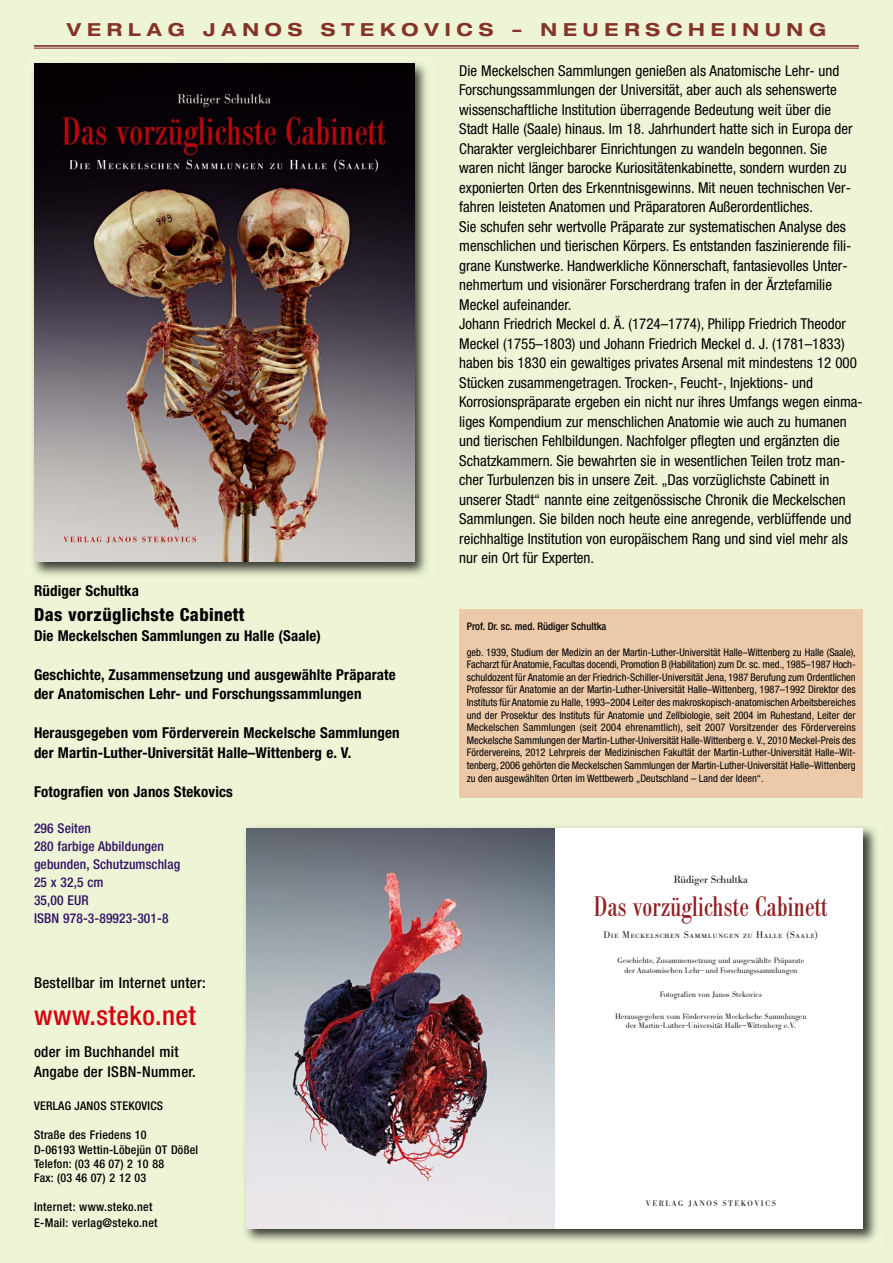
<style>
.page{position:relative;width:893px;height:1263px;background:#eef5d7}
.page>*{position:absolute;margin:0;border:0;box-sizing:border-box;transform-origin:0 0}
.t1{font:condensed 27.9px "Bodoni BE";letter-spacing:.01em;color:#901e21}
.t2{font:500 condensed 27px "Helvetica Neue";letter-spacing:.02em;color:#d9000f}
.t3{font:700 expanded 18px "Helvetica Neue";letter-spacing:.325em;color:#853228}
.t4{font:800 condensed 18px "Helvetica Neue";letter-spacing:.02em;color:#000}
.t5{font:condensed 15px/19.5px "Helvetica Neue";color:#000}
.t6{font:700 condensed 15px/19.5px "Helvetica Neue";letter-spacing:.01em;color:#000}
.t7{font:500 condensed 15px/20.1px "Helvetica Neue";letter-spacing:.02em;color:#000}
.t8{font:500 condensed 13.5px/18px "Helvetica Neue";letter-spacing:.01em;color:#321065}
.t9{font:500 condensed 12px/14.4px "Helvetica Neue";letter-spacing:.02em;color:#000}
.t10{font:condensed 10.5px/12.6px "Helvetica Neue";color:#000;text-align:justify}
.t11{font:500 condensed 10.5px "Helvetica Neue";color:#000}
.t12{font:10.5px "Bodoni BE";color:#1a171c}
.t13{font:9.6px "Bodoni BE Light SC";letter-spacing:.05em;color:#1a171c}
.t14{font:300 7.8px/9.6px "Bodoni BE";color:#1a171c;text-align:center}
.t15{font:7.8px "Bodoni BE";letter-spacing:.2em;color:#1a171c}
</style>
<div class="page">
<hr style="left:34px;top:45px;width:825px;height:2px;background:#853228">
<hr style="left:34px;top:48px;width:825px;height:1px;background:#853228">
<div style="left:459px;top:609px;width:404px;height:188px;background:#ebc9a9"></div>
<img style="left:245px;top:827px;width:632px;height:415px">
<div style="left:247px;top:828px;width:616px;height:401px;background:#fff"></div>
<img style="left:247px;top:828px;width:308px;height:401px">
<img style="left:33px;top:63px;width:394px;height:513px">
<img style="left:34px;top:64px;width:380px;height:498px">
<p class="t3" style="left:67px;top:23px;width:761px">VERLAG JANOS STEKOVICS – NEUERSCHEINUNG</p>
<p class="t5" style="left:459px;top:62px;width:405px">Die Meckelschen Sammlungen genießen als Anatomische Lehr- und Forschungssammlungen der Universität, aber auch als sehenswerte wissen schaftliche Institution überragende Bedeutung weit über die Stadt Halle (Saale) hinaus. Im 18. Jahr hundert hatte sich in Europa der Charakter vergleichbarer Einrichtungen zu wandeln begonnen. Sie waren nicht länger barocke Kuriositätenkabinette, sondern wurden zu exponierten Orten des Erkenntnisgewinns. Mit neuen technischen Ver&shy;fahren leisteten Anatomen und Präparatoren Außerordentliches.<br>Sie schufen sehr wertvolle Präparate zur syste matischen Analyse des menschlichen und tieri schen Körpers. Es entstanden faszinierende fili&shy;grane Kunstwerke. Handwerkliche Könner schaft, fantasievolles Unter&shy;nehmertum und visionärer Forscherdrang trafen in der Ärztefamilie Meckel aufeinander.<br>Johann Friedrich Meckel d. Ä. (1724–1774), Philipp Friedrich Theodor Meckel (1755–1803) und Johann Friedrich Meckel d. J. (1781–1833) haben bis 1830 ein gewaltiges privates Arsenal mit mindestens 12 000<br>Stücken zusammengetragen. Trocken-, Feucht-, Injektions- und Korrosions präparate ergeben ein nicht nur ihres Umfangs wegen einma&shy;liges Kompendium zur menschlichen Anatomie wie auch zu humanen und tierischen Fehlbildungen. Nachfolger pflegten und ergänzten die Schatzkammern. Sie bewahrten sie in wesentlichen Teilen trotz man&shy;cher Turbulenzen bis in unsere Zeit. „Das vorzüglichste Cabinett in unserer Stadt“ nannte eine zeitgenössische Chronik die Meckelschen Sammlungen. Sie bilden noch heute eine anregende, verblüffende und reichhaltige Institution von europäischem Rang und sind viel mehr als nur ein Ort für Experten.</p>
<p class="t6" style="left:34px;top:582px;width:106px">Rüdiger Schultka</p>
<p class="t4" style="left:34px;top:608px;width:212px">Das vorzüglichste Cabinett</p>
<p class="t6" style="left:34px;top:627px;width:289px">Die Meckelschen Sammlungen zu Halle (Saale)</p>
<p class="t6" style="left:34px;top:666px;width:363px">Geschichte, Zusammensetzung und ausgewählte Präparate der Anatomischen Lehr- und Forschungssammlungen</p>
<p class="t6" style="left:34px;top:724px;width:367px">Herausgegeben vom Förderverein Meckelsche Sammlungen der Martin-Luther-Universität Halle–Wittenberg e. V.</p>
<p class="t6" style="left:34px;top:783px;width:200px">Fotografien von Janos Stekovics</p>
<p class="t8" style="left:34px;top:820px;width:148px">296 Seiten<br>280 farbige Abbildungen gebunden, Schutzumschlag<br>25 x 32,5 cm<br>35,00 EUR<br>ISBN 978-3-89923-301-8</p>
<p class="t11" style="left:467px;top:623px;width:141px">Prof. Dr. sc. med. Rüdiger Schultka</p>
<p class="t10" style="left:467px;top:646px;width:390px">geb. 1939, Studium der Medizin an der Martin-Luther-Universität Halle–Wittenberg zu Halle (Saale), Facharzt für Anatomie, Facul tas docendi, Promotion B (Habilitation) zum Dr. sc. med., 1985–1987 Hoch&shy;schuldozent für Anatomie an der Friedrich-Schiller-Univer sität Jena, 1987 Berufung zum Ordent lichen Professor für Anatomie an der Martin-Luther-Universität Halle–Wittenberg, 1987–1992 Direktor des Instituts für Anatomie zu Halle, 1993–2004 Leiter des makroskopisch-anatomischen Arbeits bereiches und der Prosektur des Instituts für Anatomie und Zellbiologie, seit 2004 im Ruhestand, Leiter der Meckelschen Sammlungen (seit 2004 ehrenamtlich), seit 2007 Vorsitzender des Fördervereins Meckelsche Sammlungen der Martin-Luther-Universität Halle-Wittenberg e. V., 2010 Meckel-Preis des Fördervereins, 2012 Lehrpreis der Medizinischen Fakultät der Martin-Luther-Universität Halle–Wit&shy;tenberg, 2006 gehörten die Meckelschen Sammlungen der Martin-Luther-Universität Halle–Wittenberg zu den aus ge wählten Orten im Wettbewerb „Deutschland – Land der Ideen“.</p>
<p class="t12" style="left:674px;top:875px;width:76px">Rüdiger Schultka</p>
<h1 class="t1" style="left:594px;top:896px;width:235px">Das vorzüglichste Cabinett</h1>
<p class="t13" style="left:604px;top:931px;width:216px">Die Meckelschen Sammlungen zu Halle (Saale)</p>
<p class="t7" style="left:34px;top:974px;width:173px">Bestellbar im Internet unter:</p>
<h2 class="t2" style="left:34px;top:1006px;width:164px">www.steko.net</h2>
<p class="t7" style="left:34px;top:1042px;width:163px">oder im Buchhandel mit<br>Angabe der ISBN-Nummer.</p>
<p class="t9" style="left:34px;top:1100px;width:131px">VERLAG JANOS STEKOVICS</p>
<p class="t9" style="left:34px;top:1129px;width:166px">Straße des Friedens 10<br>D-06193 Wettin-Löbejün OT Dößel<br>Telefon: (03 46 07) 2 10 88<br>Fax: (03 46 07) 2 12 03</p>
<p class="t9" style="left:34px;top:1200px;width:125px;line-height:15.5px">Internet: www.steko.net<br>E-Mail: verlag@steko.net</p>
<p class="t14" style="left:617px;top:957px;width:189px">Geschichte, Zusammensetzung und ausgewählte Präparate der Anatomischen Lehr- und Forschungssammlungen</p>
<p class="t14" style="left:660px;top:990px;width:104px">Fotografien von Janos Stekovics</p>
<p class="t14" style="left:615px;top:1012px;width:193px">Herausgegeben vom Förderverein Meckelsche Sammlungen der Martin-Luther-Universität Halle–Wittenberg e.V.</p>
<p class="t15" style="left:646px;top:1200px;width:131px">VERLAG JANOS STEKOVICS</p>
</div>
